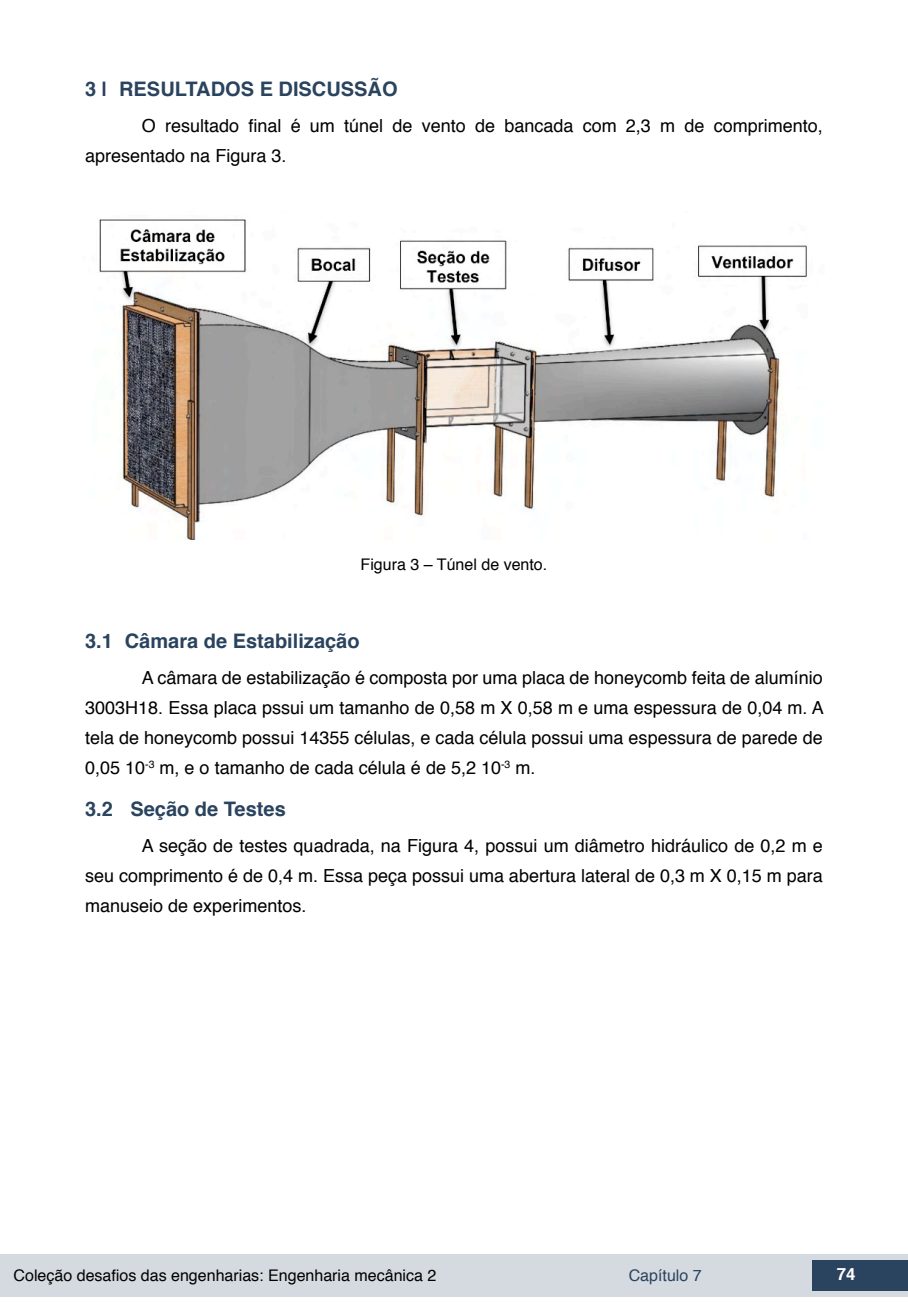
<style>
.page{position:relative;width:908px;height:1304px;background:#fff}
.page>*{position:absolute;margin:0;border:0;box-sizing:border-box;transform-origin:0 0}
.t1{font:700 20px "Helvetica";color:#2a435e}
.txt{font:18px/30px "Helvetica";color:#000;text-align:justify}
.t2{font:700 16.8px "Helvetica";color:#fff}
.imagens_graf_tab{font:16px "Helvetica";color:#000}
.t3{font:16px "Helvetica";color:#2a435e}
</style>
<div class="page">
<div style="left:0;top:1254px;width:906px;height:43px;background:#d4dadf"></div>
<div style="left:812px;top:1261px;width:95px;height:30px;background:#2a435e"></div>
<img style="left:99px;top:219px;width:708px;height:321px">
<p class="t1" style="left:85px;top:73px;width:314px">3 | RESULTADOS E DISCUSSÃO</p>
<p class="txt" style="left:85px;top:111px;width:738px;text-indent:57px">O resultado final é um túnel de vento de bancada com 2,3 m de comprimento, apresentado na Figura 3.</p>
<p class="imagens_graf_tab" style="left:360px;top:552px;width:188px">Figura 3 – Túnel de vento.</p>
<p class="t1" style="left:85px;top:625px;width:276px">3.1 Câmara de Estabilização</p>
<p class="txt" style="left:85px;top:663px;width:739px;text-indent:57px">A câmara de estabilização é composta por uma placa de honeycomb feita de alumínio 3003H18. Essa placa pssui um tamanho de 0,58 m X 0,58 m e uma espessura de 0,04 m. A tela de honeycomb possui 14355 células, e cada célula possui uma espessura de parede de 0,05 10<sup>-3</sup> m, e o tamanho de cada célula é de 5,2 10<sup>-3</sup> m.</p>
<p class="t1" style="left:85px;top:793px;width:202px">3.2 Seção de Testes</p>
<p class="txt" style="left:85px;top:831px;width:739px;text-indent:57px">A seção de testes quadrada, na Figura 4, possui um diâmetro hidráulico de 0,2 m e seu comprimento é de 0,4 m. Essa peça possui uma abertura lateral de 0,3 m X 0,15 m para manuseio de experimentos.</p>
<p class="imagens_graf_tab" style="left:14px;top:1263px;width:424px">Coleção desafios das engenharias: Engenharia mecânica 2</p>
<p class="t3" style="left:628px;top:1263px;width:74px">Capítulo 7</p>
<p class="t2" style="left:836px;top:1261px;width:20px">74</p>
</div>
